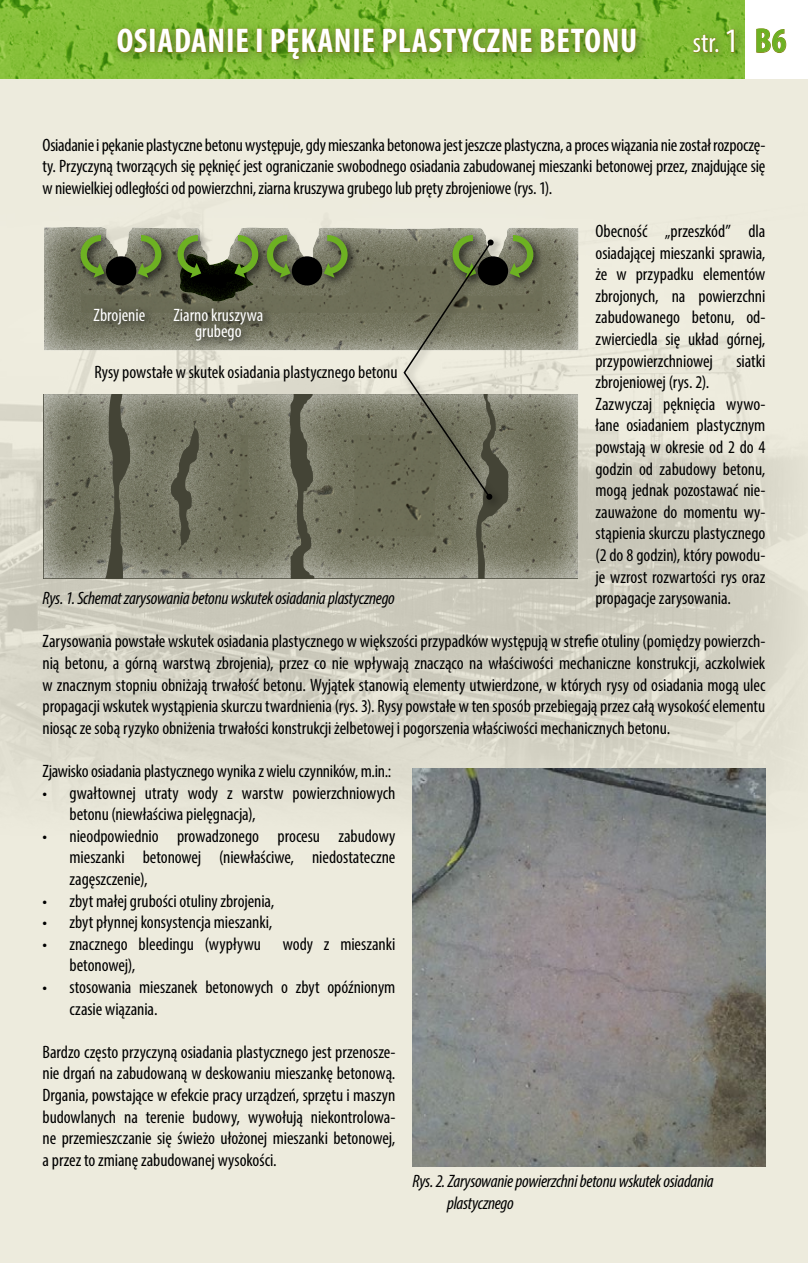
<style>
.page{position:relative;width:808px;height:1263px;background:#fff}
.page>*{position:absolute;margin:0;border:0;box-sizing:border-box;transform-origin:0 0}
.t1{font:700 condensed 34.5px "Myriad Pro";letter-spacing:.02em;color:#fff}
.t2{font:condensed 28.5px "Myriad Pro";color:#fff}
.t3{font:condensed 18px/21.6px "Myriad Pro";letter-spacing:-.005em;color:#000;text-align:justify}
.t4{font:italic condensed 18px/21.6px "Myriad Pro";letter-spacing:-.015em;color:#000}
.t5{font:condensed 18px/16.5px "Myriad Pro";color:#fff;text-align:center}
.s1{font-size:34.5px}
.s2{font-weight:700;font-size:34.5px;color:#6db122}
</style>
<div class="page">
<img style="left:0;top:0;width:745px;height:79px">
<div style="left:0;top:79px;width:808px;height:1184px;background:#edebdd"></div>
<img style="left:0;top:220px;width:806px;height:618px">
<div style="left:111px;top:22px;width:537px;height:49px;background:#000;opacity:.35"></div>
<svg style="left:117px;top:28px;width:31px;height:25px"></svg>
<div style="left:150px;top:29px;width:5px;height:24px;border:1px solid #888219"></div>
<svg style="left:157px;top:28px;width:67px;height:25px;background:#719327"></svg>
<div style="left:228px;top:29px;width:5px;height:24px;border:1px solid #888219"></div>
<svg style="left:236px;top:28px;width:13px;height:25px"></svg>
<div style="left:257px;top:29px;width:5px;height:24px;border:1px solid #888219"></div>
<svg style="left:271px;top:28px;width:80px;height:32px;background:#729928"></svg>
<div style="left:354px;top:29px;width:5px;height:24px;border:1px solid #888219"></div>
<svg style="left:363px;top:28px;width:12px;height:25px"></svg>
<svg style="left:383px;top:28px;width:150px;height:25px;background:#75992a"></svg>
<svg style="left:540px;top:28px;width:96px;height:25px;background:#739628"></svg>
<div style="left:688px;top:23px;width:59px;height:41px;background:#000;opacity:.35"></div>
<svg style="left:692px;top:34px;width:27px;height:40px"></svg>
<svg style="left:726px;top:29px;width:9px;height:24px"></svg>
<div style="left:746px;top:0;width:62px;height:79px;background:#fff"></div>
<svg style="left:756px;top:28px;width:31px;height:25px"></svg>
<div style="left:43px;top:225px;width:537px;height:128px;background:#fff;opacity:.75"></div>
<div style="left:106px;top:256px;width:30px;height:29px;background:#000;border-radius:50%"></div>
<div style="left:292px;top:256px;width:30px;height:29px;background:#000;border-radius:50%"></div>
<div style="left:478px;top:256px;width:30px;height:29px;background:#000;border-radius:50%"></div>
<div style="left:178px;top:253px;width:77px;height:50px;background:#6db122;opacity:.75"></div>
<div style="left:76px;top:230px;width:39px;height:58px;background:#000;opacity:.75"></div>
<svg style="left:44px;top:227px;width:63px;height:123px;background:#7c8169"></svg>
<div style="left:173px;top:230px;width:39px;height:58px;background:#000;opacity:.75"></div>
<div style="left:262px;top:230px;width:39px;height:58px;background:#000;opacity:.75"></div>
<svg style="left:269px;top:235px;width:22px;height:43px"></svg>
<div style="left:448px;top:230px;width:39px;height:58px;background:#000;opacity:.75"></div>
<div style="left:133px;top:230px;width:39px;height:58px;background:#000;opacity:.75"></div>
<svg style="left:138px;top:235px;width:23px;height:43px"></svg>
<div style="left:230px;top:230px;width:39px;height:58px;background:#000;opacity:.75"></div>
<svg style="left:177px;top:235px;width:81px;height:66px;background:#576243"></svg>
<div style="left:320px;top:230px;width:38px;height:58px;background:#000;opacity:.75"></div>
<svg style="left:324px;top:235px;width:24px;height:43px"></svg>
<div style="left:505px;top:230px;width:39px;height:58px;background:#000;opacity:.75"></div>
<svg style="left:509px;top:235px;width:24px;height:43px"></svg>
<div style="left:43px;top:394px;width:537px;height:186px;background:#fff;opacity:.75"></div>
<div style="left:90px;top:303px;width:65px;height:32px;background:#000;opacity:.75"></div>
<div style="left:169px;top:303px;width:105px;height:48px;background:#000;opacity:.75"></div>
<div style="left:399px;top:235px;width:105px;height:275px;background:#000;opacity:.5"></div>
<svg style="left:403px;top:235px;width:91px;height:265px"></svg>
<img style="left:412px;top:768px;width:353px;height:398px">
<h1 class="t1" style="left:117px;top:19px;width:522px">OSIADANIE I PĘKANIE PLASTYCZNE BETONU</h1>
<h2 class="t2" style="left:693px;top:26px;width:95px">str. <span class="s1">1</span> <span class="s2">b6</span></h2>
<p class="t3" style="left:43px;top:134px;width:724px">Osiadanie i pękanie plastyczne betonu występuje, gdy mieszanka betonowa jest jeszcze plastyczna, a proces wiązania nie został rozpoczę&shy;ty. Przyczyną tworzących się pęknięć jest ograniczanie swobodnego osiadania zabudowanej mieszanki betonowej przez, znajdujące się w niewielkiej odległości od powierzchni, ziarna kruszywa grubego lub pręty zbrojeniowe (rys. 1).</p>
<p class="t3" style="left:595px;top:220px;width:171px">Obecność „przeszkód” dla osiadającej mieszanki sprawia, że w przypadku elementów zbrojonych, na powierzchni zabudowanego betonu, od&shy;zwierciedla się układ górnej, przypowierzchniowej</p>
<p class="t5" style="left:94px;top:306px;width:53px">Zbrojenie</p>
<p class="t5" style="left:173px;top:306px;width:91px">Ziarno kruszywa grubego</p>
<p class="t3" style="left:94px;top:361px;width:305px">Rysy powstałe w skutek osiadania plastycznego betonu</p>
<p class="t3" style="left:736px;top:350px;width:30px">siatki</p>
<p class="t3" style="left:595px;top:371px;width:172px;text-align:left">zbrojeniowej (rys. 2).<br>Zazwyczaj pęknięcia wywo&shy;łane osiadaniem plastycznym powstają w okresie od 2 do 4 godzin od zabudowy betonu, mogą jednak pozostawać nie&shy;zauważone do momentu wy&shy;stąpienia skurczu plastycznego (2 do 8 godzin), który powodu&shy;je wzrost rozwartości rys oraz propagacje zarysowania.</p>
<p class="t3" style="left:43px;top:630px;width:724px">Zarysowania powstałe wskutek osiadania plastycznego w większości przypadków występują w strefie otuliny (pomiędzy powierzch&shy;nią betonu, a górną warstwą zbrojenia), przez co nie wpływają znacząco na właściwości mechaniczne konstrukcji, aczkolwiek w znacznym stopniu obniżają trwałość betonu. Wyjątek stanowią elementy utwierdzone, w których rysy od osiadania mogą ulec propagacji wskutek wystąpienia skurczu twardnienia (rys. 3). Rysy powstałe w ten sposób przebiegają przez całą wysokość elementu niosąc ze sobą ryzyko obniżenia trwałości konstrukcji żelbetowej i pogorszenia właściwości mechanicznych betonu.</p>
<p class="t3" style="left:43px;top:760px;width:350px">Zjawisko osiadania plastycznego wynika z wielu czynników, m.in.:</p>
<p class="t3" style="left:70px;top:782px;width:327px;text-indent:-27px">• gwałtownej utraty wody z warstw powierzchniowych betonu (niewłaściwa pielęgnacja),</p>
<p class="t3" style="left:70px;top:825px;width:327px;text-indent:-27px">• nieodpowiednio prowadzonego procesu zabudowy mieszanki betonowej (niewłaściwe, niedostateczne zagęszczenie),</p>
<p class="t3" style="left:43px;top:890px;width:233px">• zbyt małej grubości otuliny zbrojenia,</p>
<p class="t3" style="left:43px;top:911px;width:231px">• zbyt płynnej konsystencja mieszanki,</p>
<p class="t3" style="left:70px;top:933px;width:327px;text-indent:-27px">• znacznego bleedingu (wypływu wody z mieszanki betonowej),</p>
<p class="t3" style="left:70px;top:976px;width:327px;text-indent:-27px">• stosowania mieszanek betonowych o zbyt opóźnionym czasie wiązania.</p>
<p class="t3" style="left:43px;top:1041px;width:354px">Bardzo często przyczyną osiadania plastycznego jest przenosze&shy;nie drgań na zabudowaną w deskowaniu mieszankę betonową.<br>Drgania, powstające w efekcie pracy urządzeń, sprzętu i maszyn budowlanych na terenie budowy, wywołują niekontrolowa&shy;ne przemieszczanie się świeżo ułożonej mieszanki betonowej, a przez to zmianę zabudowanej wysokości.</p>
<p class="t4" style="left:43px;top:587px;width:354px">Rys. 1. Schemat zarysowania betonu wskutek osiadania plastycznego</p>
<p class="t4" style="left:447px;top:1170px;width:268px;text-indent:-35px">Rys. 2. Zarysowanie powierzchni betonu wskutek osiadania plastycznego</p>
</div>
